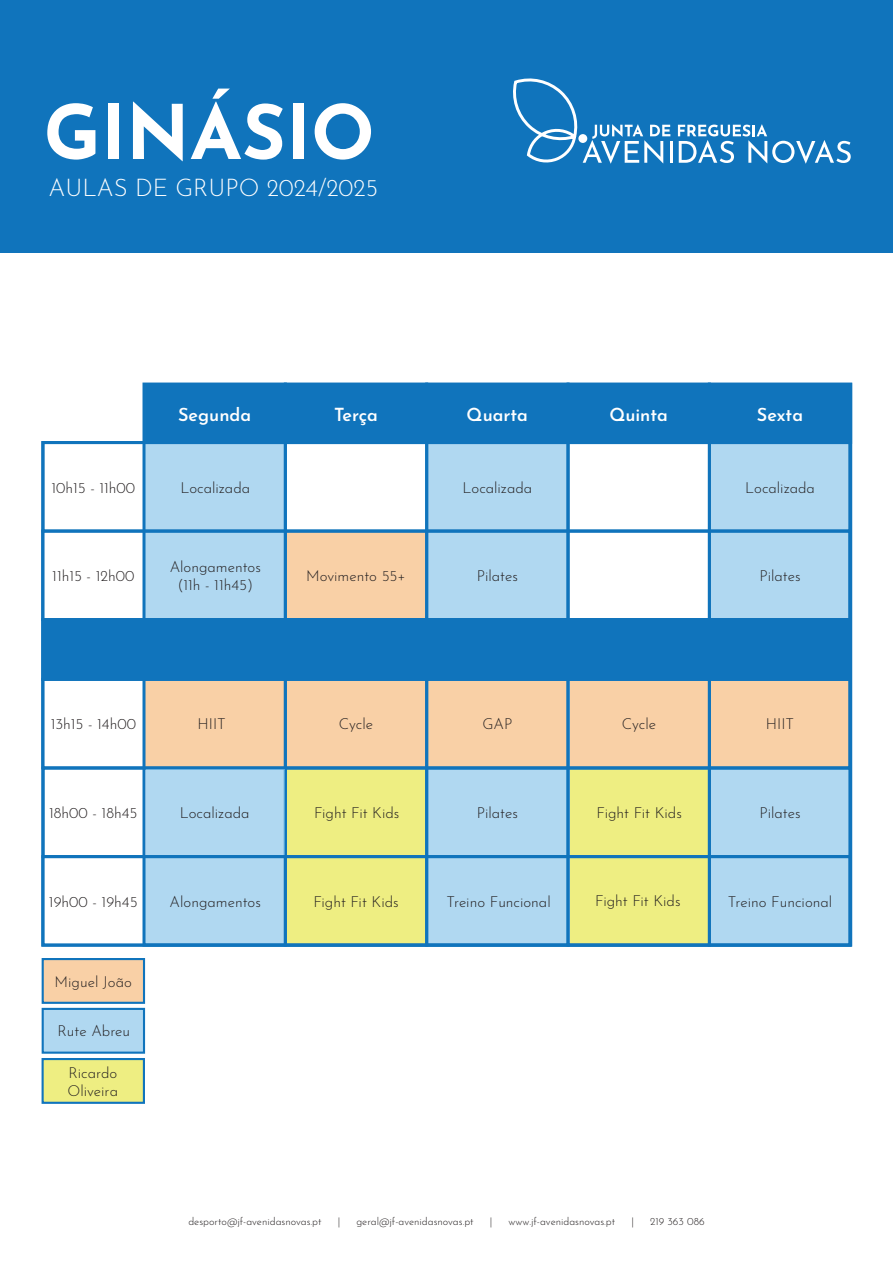
<style>
.page{position:relative;width:893px;height:1263px;background:#fff}
.page>*{position:absolute;margin:0;border:0;box-sizing:border-box;transform-origin:0 0}
.t1{font:700 75px "Josefin Sans";color:#fff}
.t2{font:300 24px "Josefin Sans";color:#fff}
.t3{font:600 18px "Josefin Sans";color:#fff}
.t4{font:300 15px/18px "Josefin Sans";color:#231f20;text-align:center}
.t5{font:300 10.5px "Josefin Sans";color:#231f20}
</style>
<div class="page">
<div style="left:287px;top:533px;width:139px;height:85px;background:#f9d0a6"></div>
<div style="left:287px;top:769px;width:139px;height:176px;background:#eeee82"></div>
<div style="left:145px;top:444px;width:139px;height:86px;background:#b0d8f1"></div>
<div style="left:145px;top:533px;width:139px;height:85px;background:#b0d8f1"></div>
<div style="left:145px;top:681px;width:139px;height:85px;background:#f9d0a6"></div>
<div style="left:287px;top:681px;width:138px;height:85px;background:#f9d0a6"></div>
<div style="left:428px;top:681px;width:139px;height:85px;background:#f9d0a6"></div>
<div style="left:145px;top:858px;width:139px;height:85px;background:#b0d8f1"></div>
<div style="left:428px;top:769px;width:139px;height:86px;background:#b0d8f1"></div>
<div style="left:428px;top:858px;width:139px;height:86px;background:#b0d8f1"></div>
<div style="left:428px;top:444px;width:139px;height:86px;background:#b0d8f1"></div>
<div style="left:428px;top:533px;width:139px;height:85px;background:#b0d8f1"></div>
<div style="left:570px;top:681px;width:139px;height:85px;background:#f9d0a6"></div>
<div style="left:570px;top:770px;width:139px;height:85px;background:#eeee82"></div>
<div style="left:570px;top:858px;width:139px;height:86px;background:#eeee82"></div>
<div style="left:711px;top:681px;width:138px;height:85px;background:#f9d0a6"></div>
<div style="left:711px;top:769px;width:138px;height:86px;background:#b0d8f1"></div>
<div style="left:711px;top:858px;width:138px;height:85px;background:#b0d8f1"></div>
<div style="left:711px;top:444px;width:138px;height:86px;background:#b0d8f1"></div>
<div style="left:711px;top:533px;width:138px;height:85px;background:#b0d8f1"></div>
<div style="left:43px;top:1010px;width:101px;height:43px;background:#b0d8f1"></div>
<div style="left:43px;top:960px;width:100px;height:43px;background:#f9d0a6"></div>
<div style="left:0;top:0;width:893px;height:252px;background:#1074bc"></div>
<hr style="left:670px;top:141px;width:2px;height:22px;background:#fff">
<svg style="left:678px;top:124px;width:173px;height:40px"></svg>
<svg style="left:513px;top:78px;width:157px;height:86px"></svg>
<div style="left:578px;top:134px;width:9px;height:9px;background:#fff;border-radius:50%"></div>
<div style="left:41px;top:441px;width:811px;height:91px;border:3px solid #1074bc"></div>
<div style="left:41px;top:530px;width:810px;height:91px;border:3px solid #1074bc"></div>
<div style="left:42px;top:766px;width:810px;height:92px;border:3px solid #1074bc"></div>
<div style="left:41px;top:855px;width:810px;height:92px;border:3px solid #1074bc"></div>
<div style="left:41px;top:678px;width:810px;height:91px;border:3px solid #1074bc"></div>
<div style="left:41px;top:618px;width:810px;height:63px;background:#1074bc"></div>
<div style="left:142px;top:382px;width:145px;height:564px;border:3px solid #1074bc"></div>
<div style="left:284px;top:382px;width:144px;height:564px;border:3px solid #1074bc"></div>
<div style="left:425px;top:382px;width:144px;height:564px;border:3px solid #1074bc"></div>
<div style="left:566px;top:382px;width:145px;height:564px;border:3px solid #1074bc"></div>
<div style="left:708px;top:382px;width:144px;height:564px;border:3px solid #1074bc"></div>
<div style="left:145px;top:383px;width:707px;height:61px;background:#1074bc"></div>
<div style="left:146px;top:769px;width:139px;height:86px;background:#b0d8f1"></div>
<div style="left:42px;top:958px;width:103px;height:46px;border:2px solid #1074bc"></div>
<div style="left:42px;top:1008px;width:103px;height:46px;border:2px solid #1074bc"></div>
<div style="left:43px;top:1059px;width:101px;height:43px;background:#eeee82"></div>
<div style="left:42px;top:1058px;width:103px;height:46px;border:2px solid #1074bc"></div>
<h1 class="t1" style="left:44px;top:66px;width:333px">GINÁSIO</h1>
<h2 class="t2" style="left:49px;top:169px;width:331px">AULAS DE GRUPO 2024/2025</h2>
<p class="t4" style="left:51px;top:477px;width:85px">10h15 - 11h00</p>
<p class="t4" style="left:52px;top:565px;width:84px">11h15 - 12h00</p>
<p class="t3" style="left:178px;top:399px;width:75px">Segunda</p>
<p class="t3" style="left:334px;top:399px;width:46px">Terça</p>
<p class="t3" style="left:467px;top:399px;width:63px">Quarta</p>
<p class="t3" style="left:609px;top:399px;width:60px">Quinta</p>
<p class="t3" style="left:757px;top:399px;width:48px">Sexta</p>
<p class="t4" style="left:180px;top:477px;width:71px">Localizada</p>
<p class="t4" style="left:170px;top:556px;width:93px">Alongamentos (11h - 11h45)</p>
<p class="t4" style="left:306px;top:565px;width:101px">Movimento 55+</p>
<p class="t4" style="left:462px;top:477px;width:71px">Localizada</p>
<p class="t4" style="left:477px;top:565px;width:43px">Pilates</p>
<p class="t4" style="left:745px;top:477px;width:71px">Localizada</p>
<p class="t4" style="left:759px;top:565px;width:43px">Pilates</p>
<p class="t4" style="left:51px;top:714px;width:87px">13h15 - 14h00</p>
<p class="t4" style="left:198px;top:714px;width:30px">HIIT</p>
<p class="t4" style="left:339px;top:714px;width:36px">Cycle</p>
<p class="t4" style="left:482px;top:713px;width:32px">GAP</p>
<p class="t4" style="left:622px;top:714px;width:36px">Cycle</p>
<p class="t4" style="left:766px;top:713px;width:30px">HIIT</p>
<p class="t4" style="left:49px;top:802px;width:90px">18h00 - 18h45</p>
<p class="t4" style="left:180px;top:802px;width:71px">Localizada</p>
<p class="t4" style="left:314px;top:802px;width:87px">Fight Fit Kids</p>
<p class="t4" style="left:477px;top:802px;width:43px">Pilates</p>
<p class="t4" style="left:597px;top:802px;width:87px">Fight Fit Kids</p>
<p class="t4" style="left:759px;top:802px;width:43px">Pilates</p>
<p class="t4" style="left:49px;top:891px;width:90px">19h00 - 19h45</p>
<p class="t4" style="left:170px;top:891px;width:93px">Alongamentos</p>
<p class="t4" style="left:313px;top:891px;width:87px">Fight Fit Kids</p>
<p class="t4" style="left:446px;top:891px;width:106px">Treino Funcional</p>
<p class="t4" style="left:595px;top:891px;width:87px">Fight Fit Kids</p>
<p class="t4" style="left:728px;top:891px;width:106px">Treino Funcional</p>
<p class="t4" style="left:55px;top:971px;width:79px">Miguel João</p>
<p class="t4" style="left:57px;top:1020px;width:74px">Rute Abreu</p>
<p class="t4" style="left:68px;top:1062px;width:52px;text-align:left">Ricardo<br>Oliveira</p>
<p class="t5" style="left:188px;top:1213px;width:135px">desporto@jf-avenidasnovas.pt</p>
<p class="t5" style="left:338px;top:1213px;width:4px">|</p>
<p class="t5" style="left:356px;top:1213px;width:119px">geral@jf-avenidasnovas.pt</p>
<p class="t5" style="left:490px;top:1213px;width:4px">|</p>
<p class="t5" style="left:508px;top:1213px;width:108px">www.jf-avenidasnovas.pt</p>
<p class="t5" style="left:631px;top:1213px;width:4px">|</p>
<p class="t5" style="left:650px;top:1213px;width:56px">219 363 086</p>
</div>
